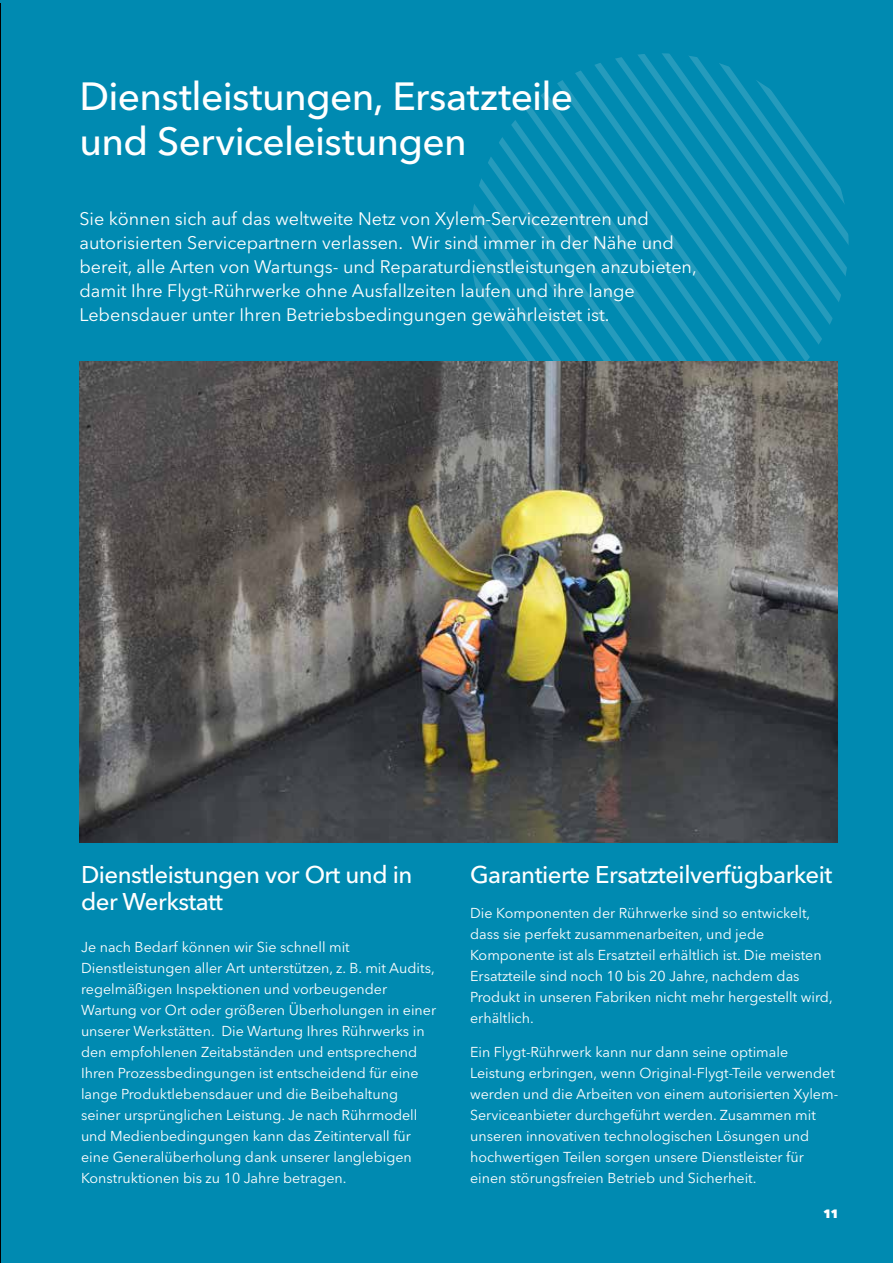
<style>
.page{position:relative;width:893px;height:1263px;background:#fff}
.page>*{position:absolute;margin:0;border:0;box-sizing:border-box;transform-origin:0 0}
.t1{font:500 39px/45px "Avenir Next LT Pro";letter-spacing:-.02em;color:#fff}
.t2{font:500 24px/27px "Avenir Next LT Pro";letter-spacing:-.02em;color:#fff}
.t3{font:18px/24px "Avenir Next LT Pro";color:#fff}
.t4{font:14.25px/21px "Avenir Next LT Pro";color:#fff}
.t5{font:800 12px "Avenir Next LT Pro";color:#fff}
</style>
<div class="page">
<div style="left:1px;top:0;width:892px;height:1263px;background:#008ab1"></div>
<svg style="left:615px;top:55px;width:229px;height:356px"></svg>
<svg style="left:595px;top:62px;width:236px;height:300px"></svg>
<svg style="left:575px;top:70px;width:242px;height:292px"></svg>
<svg style="left:557px;top:80px;width:244px;height:282px"></svg>
<svg style="left:541px;top:92px;width:243px;height:270px"></svg>
<svg style="left:525px;top:105px;width:242px;height:257px"></svg>
<svg style="left:511px;top:120px;width:237px;height:242px"></svg>
<svg style="left:499px;top:137px;width:229px;height:225px"></svg>
<svg style="left:488px;top:155px;width:219px;height:207px"></svg>
<svg style="left:479px;top:175px;width:205px;height:187px"></svg>
<svg style="left:469px;top:197px;width:191px;height:165px"></svg>
<img style="left:80px;top:362px;width:757px;height:480px">
<img style="left:0;top:0;width:1px;height:1263px">
<svg style="left:0;top:110px;width:1px;height:900px"></svg>
<h1 class="t1" style="left:80px;top:73px;width:495px">Dienstleistungen, Ersatzteile und Serviceleistungen</h1>
<p class="t3" style="left:80px;top:207px;width:619px">Sie können sich auf das weltweite Netz von Xylem-Servicezentren und autorisierten Servicepartnern verlassen. Wir sind immer in der Nähe und bereit, alle Arten von Wartungs- und Reparaturdienstleistungen anzubieten, damit Ihre Flygt-Rührwerke ohne Ausfallzeiten laufen und ihre lange Lebensdauer unter Ihren Betriebsbedingungen gewährleistet ist.</p>
<h2 class="t2" style="left:81px;top:861px;width:333px">Dienstleistungen vor Ort und in der Werkstatt</h2>
<p class="t4" style="left:81px;top:936px;width:357px">Je nach Bedarf können wir Sie schnell mit Dienstleistungen aller Art unterstützen, z. B. mit Audits, regelmäßigen Inspektionen und vorbeugender Wartung vor Ort oder größeren Überholungen in einer unserer Werkstätten. Die Wartung Ihres Rührwerks in den empfohlenen Zeitabständen und entsprechend Ihren Prozessbedingungen ist entscheidend für eine lange Produktlebensdauer und die Beibehaltung seiner ursprünglichen Leistung. Je nach Rührmodell und Medienbedingungen kann das Zeitintervall für eine Generalüberholung dank unserer langlebigen Konstruktionen bis zu 10 Jahre betragen.</p>
<h2 class="t2" style="left:470px;top:861px;width:364px">Garantierte Ersatzteilverfügbarkeit</h2>
<p class="t4" style="left:470px;top:902px;width:364px">Die Komponenten der Rührwerke sind so entwickelt, dass sie perfekt zusammenarbeiten, und jede Komponente ist als Ersatzteil erhältlich ist. Die meisten Ersatzteile sind noch 10 bis 20 Jahre, nachdem das Produkt in unseren Fabriken nicht mehr hergestellt wird, erhältlich.</p>
<p class="t4" style="left:470px;top:1042px;width:370px">Ein Flygt-Rührwerk kann nur dann seine optimale Leistung erbringen, wenn Original-Flygt-Teile verwendet werden und die Arbeiten von einem autorisierten Xylem-Serviceanbieter durchgeführt werden. Zusammen mit unseren innovativen technologischen Lösungen und hochwertigen Teilen sorgen unsere Dienstleister für einen störungsfreien Betrieb und Sicherheit.</p>
<p class="t5" style="left:823px;top:1206px;width:17px">11</p>
</div>
